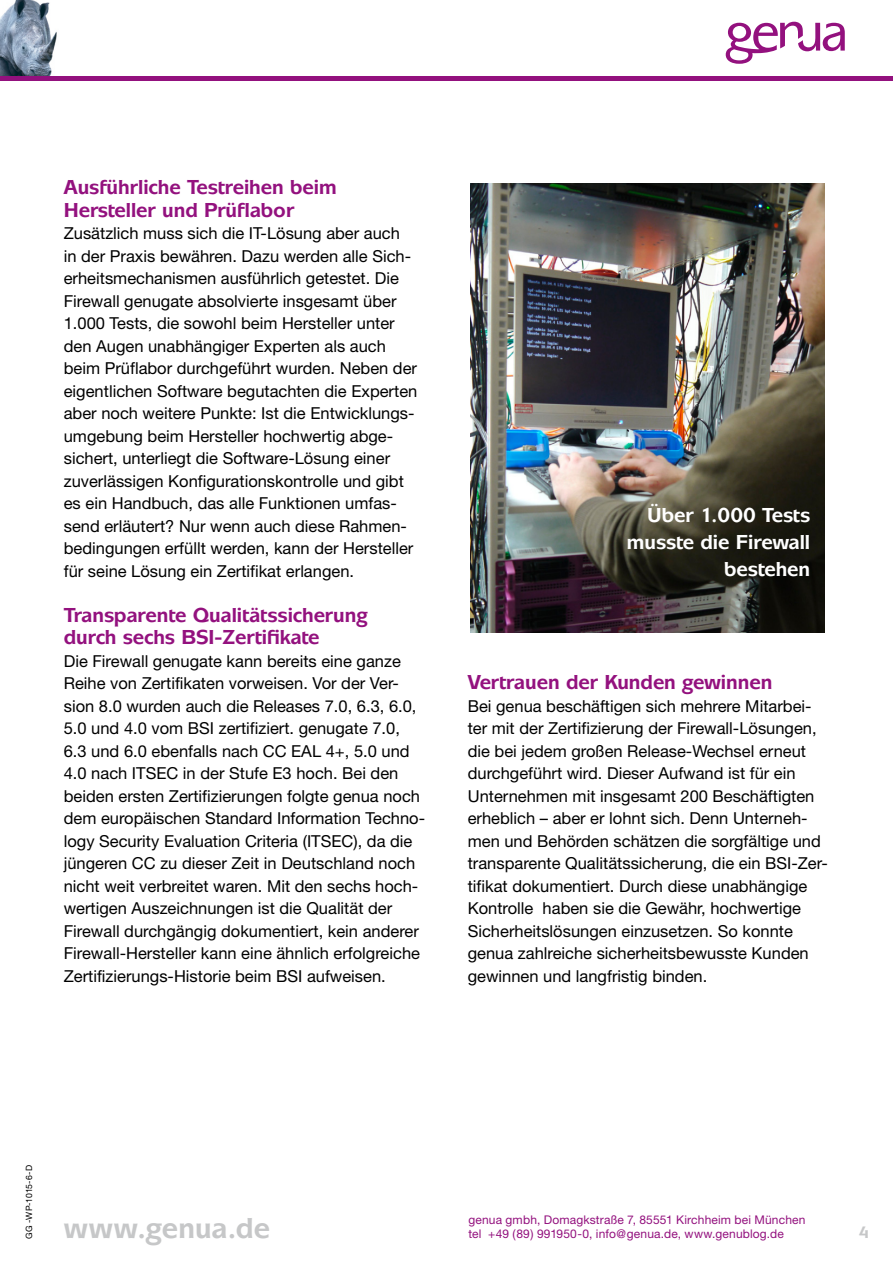
<style>
.page{position:relative;width:893px;height:1263px;background:#fff}
.page>*{position:absolute;margin:0;border:0;box-sizing:border-box;transform-origin:0 0}
.t1{font:700 30px "Mixage ITC Std";letter-spacing:.005em;color:#c6c7c8}
.t2{font:700 21px/22.5px "Mixage ITC Std";color:#93117e}
.t3{font:700 21px/27px "Mixage ITC Std";color:#fff;text-align:right}
.t4{font:700 17.25px "Mixage ITC Std";color:#c6c7c8}
.t5{font:16.5px/22.5px "Helvetica Neue East A";color:#000}
.t6{font:12px/14.2px "Helvetica Neue East A";letter-spacing:.015em;color:#93117e}
.t7{font:8.7px "Helvetica Neue East A";letter-spacing:-.005em;color:#000}
</style>
<div class="page">
<img style="left:470px;top:184px;width:355px;height:448px">
<img style="left:0;top:0;width:60px;height:77px">
<hr style="left:0;top:77px;width:893px;height:4px;background:#93117e">
<svg style="left:726px;top:22px;width:119px;height:42px"></svg>
<p class="t2" style="left:64px;top:176px;width:274px">Ausführliche Testreihen beim<br>Hersteller und Prüflabor</p>
<p class="t5" style="left:64px;top:222px;width:355px">Zusätzlich muss sich die IT-Lösung aber auch<br>in der Praxis bewähren. Dazu werden alle Sich&shy;erheitsmechanismen ausführlich getestet. Die Firewall genugate absolvierte insgesamt über 1.000 Tests, die sowohl beim Hersteller unter den Augen unabhängiger Experten als auch beim Prüflabor durchgeführt wurden. Neben der eigentlichen Software begutachten die Experten aber noch weitere Punkte: Ist die Entwicklungs&shy;umgebung beim Hersteller hochwertig abge&shy;sichert, unterliegt die Software-Lösung einer zuverlässigen Konfigurationskontrolle und gibt es ein Handbuch, das alle Funktionen umfas&shy;send erläutert? Nur wenn auch diese Rahmen&shy;bedingungen erfüllt werden, kann der Hersteller für seine Lösung ein Zertifikat erlangen.</p>
<p class="t2" style="left:64px;top:603px;width:305px">Transparente Qualitätssicherung durch sechs BSI-Zertifikate</p>
<p class="t5" style="left:64px;top:650px;width:363px">Die Firewall genugate kann bereits eine ganze Reihe von Zertifikaten vorweisen. Vor der Ver&shy;sion 8.0 wurden auch die Releases 7.0, 6.3, 6.0, 5.0 und 4.0 vom BSI zertifiziert. genugate 7.0, 6.3 und 6.0 ebenfalls nach CC EAL 4+, 5.0 und 4.0 nach ITSEC in der Stufe E3 hoch. Bei den beiden ersten Zertifizierungen folgte genua noch dem europäischen Standard Information Techno&shy;logy Security Evaluation Criteria (ITSEC), da die jüngeren CC zu dieser Zeit in Deutschland noch nicht weit verbreitet waren. Mit den sechs hoch&shy;wertigen Auszeichnungen ist die Qualität der Firewall durchgängig dokumentiert, kein anderer Firewall-Hersteller kann eine ähnlich erfolgreiche Zertifizierungs-Historie beim BSI aufweisen.</p>
<p class="t3" style="left:627px;top:501px;width:185px">Über 1.000 Tests musste die Firewall bestehen</p>
<p class="t2" style="left:468px;top:671px;width:306px">Vertrauen der Kunden gewinnen</p>
<p class="t5" style="left:468px;top:695px;width:362px">Bei genua beschäftigen sich mehrere Mitarbei&shy;ter mit der Zertifizierung der Firewall-Lösungen, die bei jedem großen Release-Wechsel erneut durchgeführt wird. Dieser Aufwand ist für ein Unternehmen mit insgesamt 200 Beschäftigten erheblich – aber er lohnt sich. Denn Unterneh&shy;men und Behörden schätzen die sorgfältige und transparente Qualitätssicherung, die ein BSI-Zer&shy;tifikat dokumentiert. Durch diese unabhängige Kontrolle haben sie die Gewähr, hochwertige Sicherheitslösungen einzusetzen. So konnte genua zahlreiche sicherheitsbewusste Kunden gewinnen und langfristig binden.</p>
<p class="t7" style="left:24px;top:1239px;width:76px;rotate:-90deg">GG -WP-1015-6-D</p>
<h1 class="t1" style="left:64px;top:1210px;width:207px">www.genua.de</h1>
<p class="t6" style="left:468px;top:1213px;width:339px">genua gmbh, Domagkstraße 7, 85551 Kirchheim bei München tel +49 (89) 991950-0, info@genua.de, www.genublog.de</p>
<p class="t4" style="left:859px;top:1221px;width:12px">4</p>
</div>
